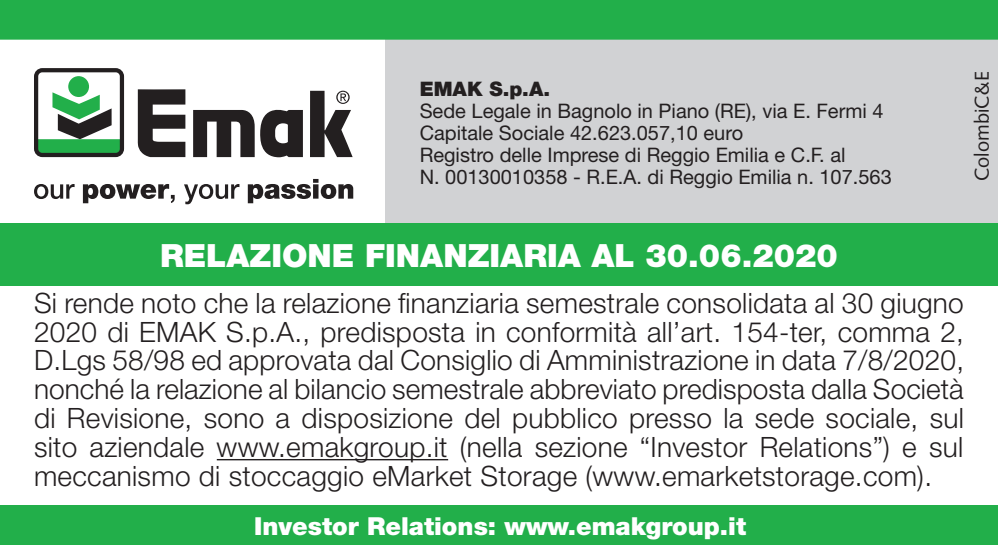
<style>
.page{position:relative;width:998px;height:545px;background:#fff}
.page>*{position:absolute;margin:0;border:0;box-sizing:border-box;transform-origin:0 0}
.t1{font:900 32px "Helvetica Neue LT Std";color:#fff}
.t2{font:300 28px/28.8px "Helvetica Neue LT Std";letter-spacing:.01em;color:#231f20;text-align:justify}
.t3{font:900 24.8px "Helvetica Neue LT Std";color:#fff}
.t4{font:20px/22px "Helvetica Neue LT Std";color:#231f20}
.t5{font:900 20px "Helvetica Neue LT Std";color:#231f20}
.t6{font:20px "Syntax";color:#231f20}
</style>
<div class="page">
<div style="left:386px;top:34px;width:612px;height:192px;background:#d1d2d4"></div>
<div style="left:0;top:505px;width:998px;height:39px;background:#22af4a"></div>
<div style="left:2px;top:2px;width:994px;height:36px;background:#22af4a"></div>
<div style="left:0;top:0;width:998px;height:40px;border:4px solid #22af4a"></div>
<svg style="left:138px;top:89px;width:47px;height:68px"></svg>
<svg style="left:193px;top:109px;width:110px;height:48px"></svg>
<svg style="left:310px;top:91px;width:43px;height:66px"></svg>
<svg style="left:34px;top:68px;width:90px;height:89px"></svg>
<svg style="left:34px;top:184px;width:41px;height:15px"></svg>
<svg style="left:83px;top:184px;width:92px;height:19px"></svg>
<svg style="left:184px;top:184px;width:55px;height:20px"></svg>
<svg style="left:248px;top:179px;width:105px;height:24px"></svg>
<div style="left:0;top:223px;width:998px;height:63px;background:#22af4a"></div>
<hr style="left:217px;top:458px;width:231px;height:2px;background:#231f20">
<p class="t5" style="left:420px;top:77px;width:132px">EMAK S.p.A.</p>
<p class="t4" style="left:420px;top:99px;width:474px">Sede Legale in Bagnolo in Piano (RE), via E. Fermi 4<br>Capitale Sociale 42.623.057,10 euro<br>Registro delle Imprese di Reggio Emilia e C.F. al<br>N. 00130010358 - R.E.A. di Reggio Emilia n. 107.563</p>
<p class="t6" style="left:970px;top:181px;width:112px;rotate:-90deg">ColombiC&amp;E</p>
<p class="t1" style="left:160px;top:236px;width:679px">RELAZIONE FINANZIARIA AL 30.06.2020</p>
<p class="t2" style="left:34px;top:287px;width:932px">Si rende noto che la relazione finanziaria semestrale consolidata al 30 giugno 2020 di EMAK S.p.A., predisposta in conformità all’art. 154-ter, comma 2, D.Lgs 58/98 ed approvata dal Consiglio di Amministrazione in data 7/8/2020, nonché la relazione al bilancio semestrale abbreviato predisposta dalla Società di Revisione, sono a disposizione del pubblico presso la sede sociale, sul sito aziendale www.emakgroup.it (nella sezione “Investor Relations”) e sul meccanismo di stoccaggio eMarket Storage (www.emarketstorage.com).</p>
<p class="t3" style="left:254px;top:510px;width:493px">Investor Relations: www.emakgroup.it</p>
</div>
